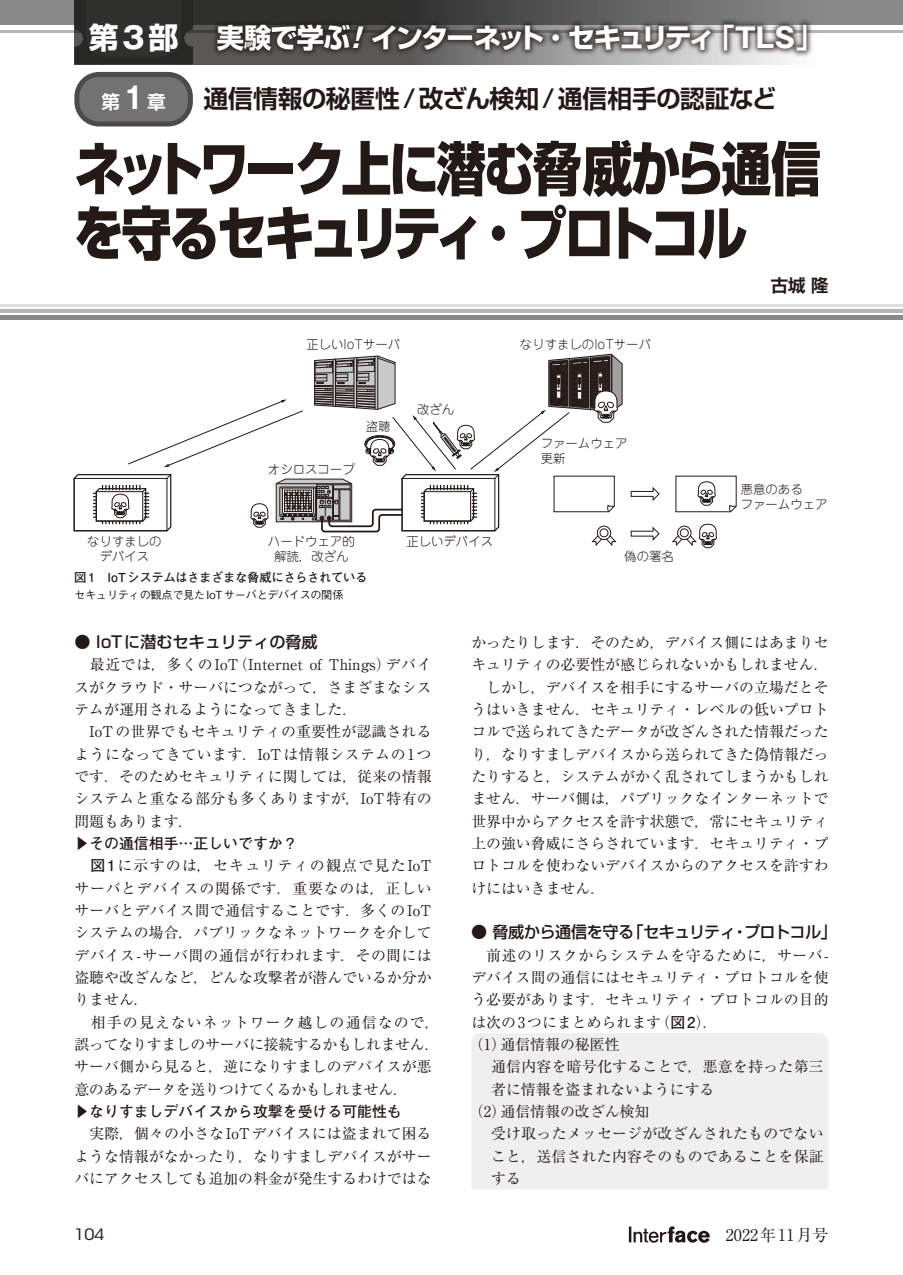
<style>
.page{position:relative;width:903px;height:1275px;background:#fff}
.page>*{position:absolute;margin:0;border:0;box-sizing:border-box;transform-origin:0 0}
.t1{font:800 58.27px/64.4px "Shin Go Pro";letter-spacing:-.065em;color:#231916;scale:.86 1}
.t2{font:700 29.75px "Shin Go Pro";color:#fff}
.t3{font:700 27.3px "Shin Go Pro";letter-spacing:-.08em;color:#fff}
.t4{font:700 24.85px "Shin Go Pro De";color:#231916}
.t5{font:700 18.55px "Shin Go Pro De";color:#fff}
.t6{font:700 17.32px "Shin Go Pro De";color:#231916}
.t7{font:500 16.1px "Shin Go Pro";letter-spacing:-.035em;color:#231916}
.t8{font:500 16.1px "Shin Go Pro";letter-spacing:-.015em;color:#231916}
.t9{font:16.1px "Ryumin Pro";color:#231916}
.t10{font:15.58px "ITC Avant Garde Std";color:#231916;scale:1.11 1}
.t11{font:14.88px/22.4px "Ryumin Pro";color:#231916}
.t12{font:700 14.88px "Futo Go B101 Pro";color:#231916}
.t13{font:300 12.42px/15px "Jun 101 Pro";color:#231916;text-align:center}
.t14{font:700 12.42px "Futo Go B101 Pro";letter-spacing:-.035em;color:#231916}
.t15{font:500 11.2px "Gothic BBB Pro";letter-spacing:-.035em;color:#231916}
.s1{font-family:"Gothic MB101 Pro"}
.s2{font-family:"Gothic MB101 Pro";font-style:italic}
.s3{font-family:"Gothic MB101 Pro De";font-size:29.75px}
.s4{font-family:"Gothic MB101 Pro De"}
.s5{font-family:"Futo Go B101 Pro";font-weight:700}
</style>
<div class="page">
<svg style="left:629px;top:1226px;width:81px;height:17px"></svg>
<div style="left:0;top:0;width:903px;height:25px;background:#898989"></div>
<hr style="left:0;top:30px;width:903px;height:2px;background:#b5b5b6">
<hr style="left:0;top:309px;width:903px;height:4px;background:#b5b5b6">
<div style="left:0;top:315px;width:903px;height:5px;background:#898989"></div>
<hr style="left:0;top:304px;width:903px;height:2px;background:#dcdddd">
<div style="left:471px;top:1033px;width:357px;height:156px;background:#efeff0"></div>
<svg style="left:672px;top:524px;width:45px;height:24px"></svg>
<svg style="left:675px;top:475px;width:62px;height:38px"></svg>
<svg style="left:73px;top:353px;width:550px;height:193px"></svg>
<svg style="left:630px;top:487px;width:30px;height:14px"></svg>
<svg style="left:630px;top:526px;width:30px;height:15px"></svg>
<div style="left:77px;top:74px;width:113px;height:50px;background:#727272;border-radius:22px"></div>
<div style="left:74px;top:72px;width:119px;height:54px;border:5px solid #4d4a4a;border-radius:22px"></div>
<svg style="left:74px;top:0;width:829px;height:64px"></svg>
<div style="left:211px;top:17px;width:602px;height:40px;background:#231916;opacity:.75"></div>
<h2 class="t2" style="left:89px;top:14px;width:91px">第<span class="s1">3</span>部</h2>
<h3 class="t3" style="left:217px;top:16px;width:607px">実験で学ぶ<span class="s2">!</span>インターネット<span class="s1">・</span>セキュリティ<span class="s1">「TLS」</span></h3>
<p class="t5" style="left:101px;top:87px;width:66px">第<span class="s3">1</span>章</p>
<h3 class="t4" style="left:203px;top:78px;width:598px">通信情報の秘匿性<span class="s4">/</span>改ざん検知<span class="s4">/</span>通信相手の認証など　</h3>
<h1 class="t1" style="left:74px;top:130px;width:871px">ネットワーク上に潜む脅威から通信を守るセキュリティ<span class="s1">・</span>プロトコル　</h1>
<p class="t13" style="left:306px;top:336px;width:95px">正しいIoTサーバ</p>
<p class="t13" style="left:520px;top:336px;width:133px">なりすましのIoTサーバ</p>
<p class="t13" style="left:366px;top:417px;width:26px">盗聴</p>
<p class="t13" style="left:268px;top:460px;width:88px">オシロスコープ</p>
<p class="t13" style="left:417px;top:400px;width:39px">改ざん</p>
<p class="t13" style="left:87px;top:532px;width:76px">なりすましのデバイス</p>
<p class="t13" style="left:406px;top:532px;width:88px">正しいデバイス</p>
<p class="t13" style="left:268px;top:532px;width:88px">ハードウェア的解読，改ざん</p>
<p class="t14" style="left:74px;top:567px;width:295px">図 1　IoT システムはさまざまな脅威にさらされている</p>
<p class="t15" style="left:74px;top:586px;width:271px">セキュリティの観点で見た IoT サーバとデバイスの関係</p>
<p class="t13" style="left:541px;top:434px;width:88px;text-align:left">ファームウェア更新</p>
<p class="t13" style="left:624px;top:548px;width:51px">偽の署名</p>
<p class="t6" style="left:771px;top:271px;width:59px">古城 隆</p>
<p class="t13" style="left:741px;top:480px;width:88px;text-align:left">悪意のある<br>ファームウェア</p>
<p class="t8" style="left:74px;top:629px;width:245px">● IoTに潜むセキュリティの脅威</p>
<p class="t11" style="left:74px;top:653px;width:359px">　最近では，多くのIoT（Internet of Things）デバイスがクラウド・サーバにつながって，さまざまなシステムが運用されるようになってきました．<br>　IoTの世界でもセキュリティの重要性が認識されるようになってきています．IoTは情報システムの1つです．そのためセキュリティに関しては，従来の情報システムと重なる部分も多くありますが，IoT特有の問題もあります．</p>
<p class="t12" style="left:74px;top:831px;width:225px">▶その通信相手…正しいですか？</p>
<p class="t11" style="left:74px;top:854px;width:367px;text-indent:16px"><span class="s5">図1</span>に示すのは，セキュリティの観点で見たIoTサーバとデバイスの関係です．重要なのは，正しいサーバとデバイス間で通信することです．多くのIoTシステムの場合，パブリックなネットワークを介してデバイス-サーバ間の通信が行われます．その間には盗聴や改ざんなど，どんな攻撃者が潜んでいるか分かりません．<br>　相手の見えないネットワーク越しの通信なので，誤ってなりすましのサーバに接続するかもしれません．サーバ側から見ると，逆になりすましのデバイスが悪意のあるデータを送りつけてくるかもしれません．</p>
<p class="t12" style="left:74px;top:1099px;width:329px">▶なりすましデバイスから攻撃を受ける可能性も</p>
<p class="t11" style="left:74px;top:1121px;width:359px;text-align:justify">　実際，個々の小さなIoTデバイスには盗まれて困るような情報がなかったり，なりすましデバイスがサーバにアクセスしても追加の料金が発生するわけではな</p>
<p class="t11" style="left:471px;top:630px;width:359px;text-align:justify">かったりします．そのため，デバイス側にはあまりセキュリティの必要性が感じられないかもしれません．　しかし，デバイスを相手にするサーバの立場だとそうはいきません．セキュリティ・レベルの低いプロトコルで送られてきたデータが改ざんされた情報だったり，なりすましデバイスから送られてきた偽情報だったりすると，システムがかく乱されてしまうかもしれません．サーバ側は，パブリックなインターネットで世界中からアクセスを許す状態で，常にセキュリティ上の強い脅威にさらされています．セキュリティ・プロトコルを使わないデバイスからのアクセスを許すわけにはいきません．</p>
<p class="t7" style="left:471px;top:919px;width:367px">● 脅威から通信を守る「セキュリティ・プロトコル」</p>
<p class="t11" style="left:469px;top:943px;width:361px">　前述のリスクからシステムを守るために，サーバ-デバイス間の通信にはセキュリティ・プロトコルを使う必要があります．セキュリティ・プロトコルの目的は次の3つにまとめられます（<span class="s5">図2</span>）．<br>（1）通信情報の秘匿性</p>
<p class="t11" style="left:491px;top:1054px;width:334px">通信内容を暗号化することで，悪意を持った第三</p>
<p class="t11" style="left:491px;top:1077px;width:225px">者に情報を盗まれないようにする</p>
<p class="t11" style="left:469px;top:1099px;width:182px">（2）通信情報の改ざん検知</p>
<p class="t11" style="left:491px;top:1121px;width:334px">受け取ったメッセージが改ざんされたものでない</p>
<p class="t11" style="left:491px;top:1144px;width:334px">こと，送信された内容そのものであることを保証</p>
<p class="t11" style="left:491px;top:1166px;width:31px">する</p>
<p class="t10" style="left:74px;top:1225px;width:29px">104</p>
<p class="t9" style="left:710px;top:1222px;width:120px">　2022年11月号</p>
</div>
